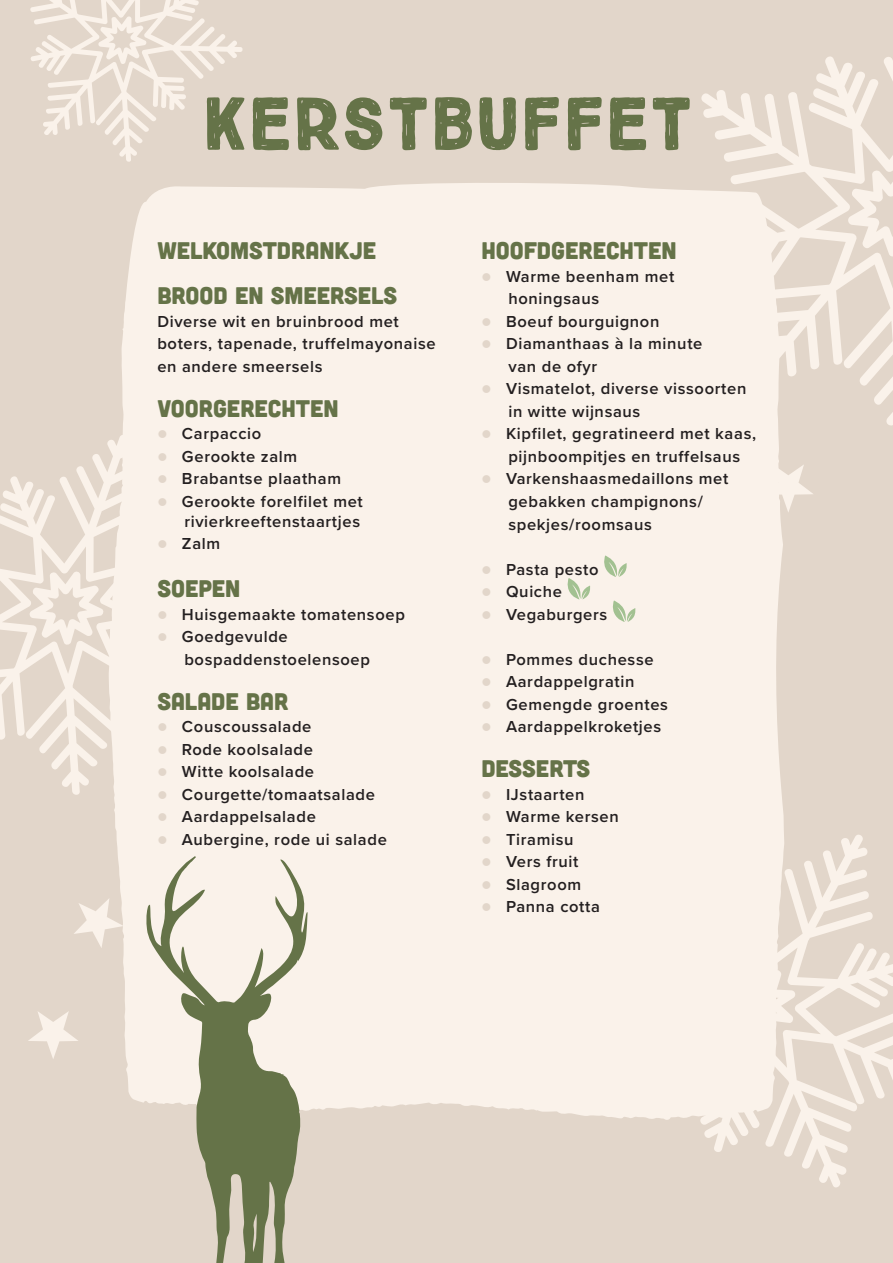
<style>
.page{position:relative;width:893px;height:1263px;background:#e2d6ca}
.page>*{position:absolute;margin:0;border:0;box-sizing:border-box;transform-origin:0 0}
.t1{font:900 75px "True North Rough";letter-spacing:-.01em;color:#657348}
.t2{font:24px/45px "Cubano";color:#657348}
.t3{font:600 16.5px/22.5px "Proxima Nova";letter-spacing:.04em;color:#231f20}
.s1{color:#e2d6ca}
</style>
<div class="page">
<svg style="left:665px;top:835px;width:228px;height:353px"></svg>
<svg style="left:784px;top:962px;width:13px;height:82px"></svg>
<svg style="left:30px;top:0;width:213px;height:162px"></svg>
<svg style="left:701px;top:56px;width:192px;height:370px"></svg>
<svg style="left:846px;top:168px;width:47px;height:90px"></svg>
<svg style="left:0;top:441px;width:109px;height:354px"></svg>
<svg style="left:28px;top:570px;width:77px;height:76px"></svg>
<svg style="left:28px;top:1011px;width:50px;height:48px"></svg>
<svg style="left:74px;top:899px;width:35px;height:49px"></svg>
<svg style="left:784px;top:465px;width:29px;height:47px"></svg>
<div style="left:109px;top:180px;width:675px;height:939px;background:#faf2ea"></div>
<svg style="left:603px;top:555px;width:24px;height:22px"></svg>
<svg style="left:566px;top:578px;width:25px;height:21px"></svg>
<svg style="left:611px;top:600px;width:25px;height:22px"></svg>
<svg style="left:146px;top:856px;width:162px;height:407px"></svg>
<h1 class="t1" style="left:202px;top:78px;width:493px">KERSTBUFFET</h1>
<h2 class="t2" style="left:157px;top:227px;width:241px">WELKOMSTDRANKJE<br>BROOD EN SMEERSELS</h2>
<p class="t3" style="left:157px;top:310px;width:280px">Diverse wit en bruinbrood met boters, tapenade, truffelmayonaise en andere smeersels</p>
<h2 class="t2" style="left:157px;top:385px;width:183px">VOORGERECHTEN</h2>
<p class="t3" style="left:157px;top:422px;width:106px"><span class="s1">●</span> Carpaccio</p>
<p class="t3" style="left:157px;top:445px;width:142px"><span class="s1">●</span> Gerookte zalm</p>
<p class="t3" style="left:157px;top:467px;width:185px"><span class="s1">●</span> Brabantse plaatham</p>
<p class="t3" style="left:157px;top:491px;width:207px;line-height:19.5px;text-align:right"><span class="s1">●</span> Gerookte forelfilet met rivierkreeftenstaartjes</p>
<p class="t3" style="left:157px;top:532px;width:64px"><span class="s1">●</span> Zalm</p>
<h2 class="t2" style="left:157px;top:565px;width:85px">SOEPEN</h2>
<p class="t3" style="left:157px;top:602px;width:249px"><span class="s1">●</span> Huisgemaakte tomatensoep</p>
<p class="t3" style="left:184px;top:625px;width:187px;text-indent:-27px"><span class="s1">●</span> Goedgevulde bospaddenstoelensoep</p>
<h2 class="t2" style="left:157px;top:677px;width:132px">SALADE BAR</h2>
<p class="t3" style="left:157px;top:715px;width:156px"><span class="s1">●</span> Couscoussalade</p>
<p class="t3" style="left:157px;top:737px;width:157px"><span class="s1">●</span> Rode koolsalade</p>
<p class="t3" style="left:157px;top:760px;width:158px"><span class="s1">●</span> Witte koolsalade</p>
<p class="t3" style="left:157px;top:782px;width:219px"><span class="s1">●</span> Courgette/tomaatsalade</p>
<p class="t3" style="left:157px;top:805px;width:160px"><span class="s1">●</span> Aardappelsalade</p>
<p class="t3" style="left:157px;top:827px;width:231px"><span class="s1">●</span> Aubergine, rode ui salade</p>
<h2 class="t2" style="left:481px;top:227px;width:197px">HOOFDGERECHTEN</h2>
<p class="t3" style="left:508px;top:265px;width:167px;text-indent:-27px"><span class="s1">●</span> Warme beenham met honingsaus</p>
<p class="t3" style="left:481px;top:310px;width:179px"><span class="s1">●</span> Boeuf bourguignon</p>
<p class="t3" style="left:508px;top:332px;width:196px;text-indent:-27px"><span class="s1">●</span> Diamanthaas à la minute van de ofyr</p>
<p class="t3" style="left:508px;top:377px;width:239px;text-indent:-27px"><span class="s1">●</span> Vismatelot, diverse vissoorten in witte wijnsaus</p>
<p class="t3" style="left:508px;top:422px;width:249px;text-indent:-27px"><span class="s1">●</span> Kipfilet, gegratineerd met kaas, pijnboompitjes en truffelsaus</p>
<p class="t3" style="left:508px;top:467px;width:221px;text-indent:-27px"><span class="s1">●</span> Varkenshaasmedaillons met gebakken champignons/ spekjes/roomsaus</p>
<p class="t3" style="left:481px;top:557px;width:119px"><span class="s1">●</span> Pasta pesto</p>
<p class="t3" style="left:481px;top:580px;width:82px"><span class="s1">●</span> Quiche</p>
<p class="t3" style="left:481px;top:602px;width:127px"><span class="s1">●</span> Vegaburgers</p>
<p class="t3" style="left:481px;top:647px;width:174px"><span class="s1">●</span> Pommes duchesse</p>
<p class="t3" style="left:481px;top:670px;width:155px"><span class="s1">●</span> Aardappelgratin</p>
<p class="t3" style="left:481px;top:692px;width:188px"><span class="s1">●</span> Gemengde groentes</p>
<p class="t3" style="left:481px;top:715px;width:181px"><span class="s1">●</span> Aardappelkroketjes</p>
<h2 class="t2" style="left:481px;top:745px;width:110px">DESSERTS</h2>
<p class="t3" style="left:481px;top:782px;width:105px"><span class="s1">●</span> IJstaarten</p>
<p class="t3" style="left:481px;top:805px;width:139px"><span class="s1">●</span> Warme kersen</p>
<p class="t3" style="left:481px;top:827px;width:94px"><span class="s1">●</span> Tiramisu</p>
<p class="t3" style="left:481px;top:850px;width:99px"><span class="s1">●</span> Vers fruit</p>
<p class="t3" style="left:481px;top:872px;width:101px"><span class="s1">●</span> Slagroom</p>
<p class="t3" style="left:481px;top:895px;width:120px"><span class="s1">●</span> Panna cotta</p>
</div>
